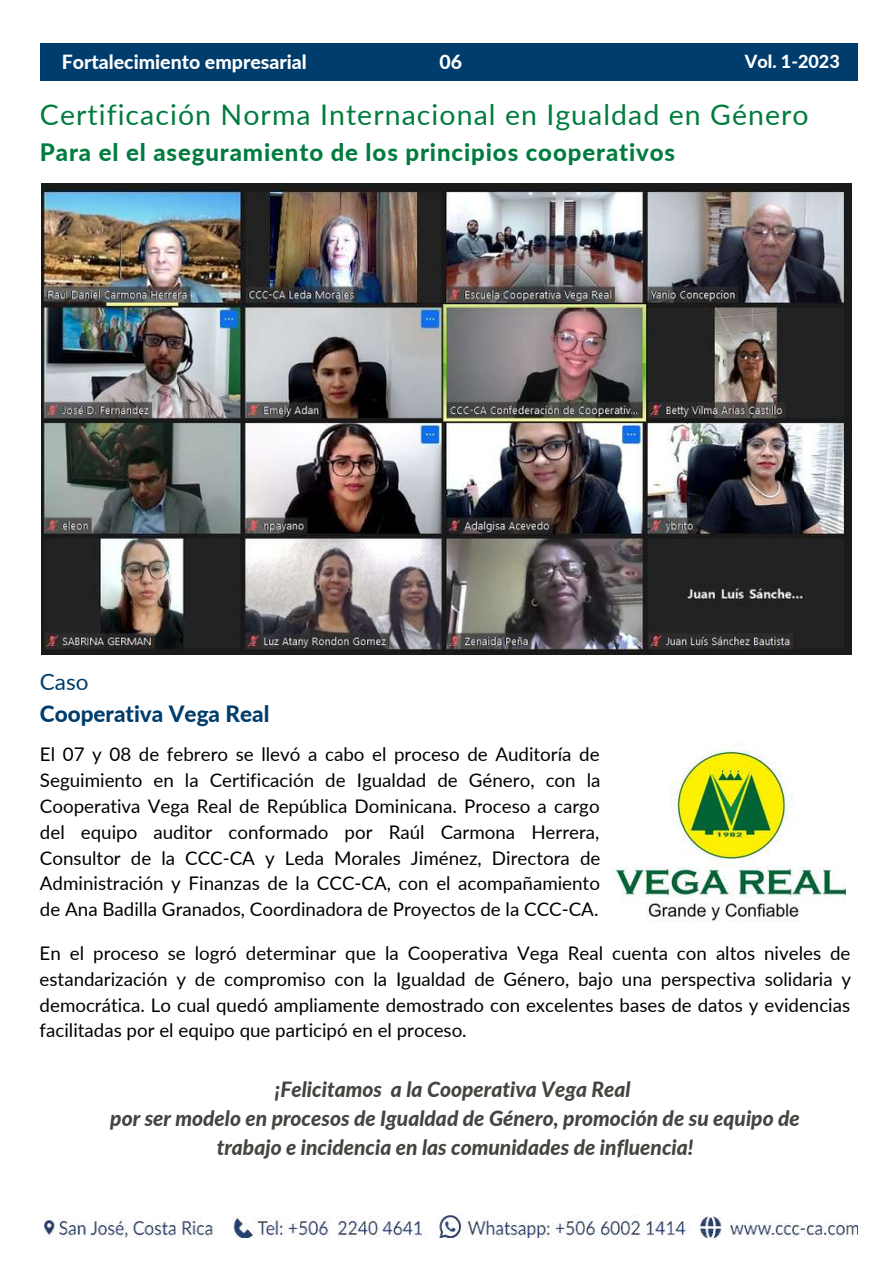
<style>
.page{position:relative;width:893px;height:1264px;background:#fff}
.page>*{position:absolute;margin:0;border:0;box-sizing:border-box;transform-origin:0 0}
.t1{font:28.5px "Lato";letter-spacing:.035em;color:#007c3e}
.t2{font:800 24px "Lato";letter-spacing:.035em;color:#007c3e}
.t3{font:800 22.5px "Lato";color:#003d6c}
.t4{font:22.5px "Lato";color:#003d6c}
.t5{font:italic 800 21px/29.2px "Lato";color:#444440;text-align:center}
.t6{font:800 19.5px "Lato";color:#fff}
.t7{font:18.75px/25.8px "Lato";color:#000;text-align:justify}
.t8{font:800 18px "Lato";color:#fff}
</style>
<div class="page">
<img style="left:44px;top:1215px;width:813px;height:22px">
<img style="left:41px;top:183px;width:810px;height:471px">
<img style="left:614px;top:743px;width:231px;height:179px">
<div style="left:40px;top:43px;width:817px;height:37px;background:#003d6c"></div>
<p class="t6" style="left:62px;top:50px;width:246px">Fortalecimiento empresarial</p>
<p class="t6" style="left:439px;top:50px;width:24px">06</p>
<p class="t8" style="left:744px;top:50px;width:97px">Vol. 1-2023</p>
<h1 class="t1" style="left:40px;top:96px;width:770px">Certificación Norma Internacional en Igualdad en Género</h1>
<p class="t2" style="left:40px;top:137px;width:636px">Para el el aseguramiento de los principios cooperativos</p>
<p class="t4" style="left:40px;top:668px;width:50px">Caso</p>
<p class="t3" style="left:40px;top:699px;width:231px">Cooperativa Vega Real</p>
<p class="t7" style="left:40px;top:741px;width:562px">El 07 y 08 de febrero se llevó a cabo el proceso de Auditoría de Seguimiento en la Certificación de Igualdad de Género, con la Cooperativa Vega Real de República Dominicana. Proceso a cargo del equipo auditor conformado por Raúl Carmona Herrera, Consultor de la CCC-CA y Leda Morales Jiménez, Directora de Administración y Finanzas de la CCC-CA, con el acompañamiento de Ana Badilla Granados, Coordinadora de Proyectos de la CCC-CA.</p>
<p class="t7" style="left:40px;top:939px;width:813px">En el proceso se logró determinar que la Cooperativa Vega Real cuenta con altos niveles de estandarización y de compromiso con la Igualdad de Género, bajo una perspectiva solidaria y democrática. Lo cual quedó ampliamente demostrado con excelentes bases de datos y evidencias facilitadas por el equipo que participó en el proceso.</p>
<p class="t5" style="left:110px;top:1073px;width:691px">¡Felicitamos a la Cooperativa Vega Real<br>por ser modelo en procesos de Igualdad de Género, promoción de su equipo de trabajo e incidencia en las comunidades de influencia!</p>
</div>
